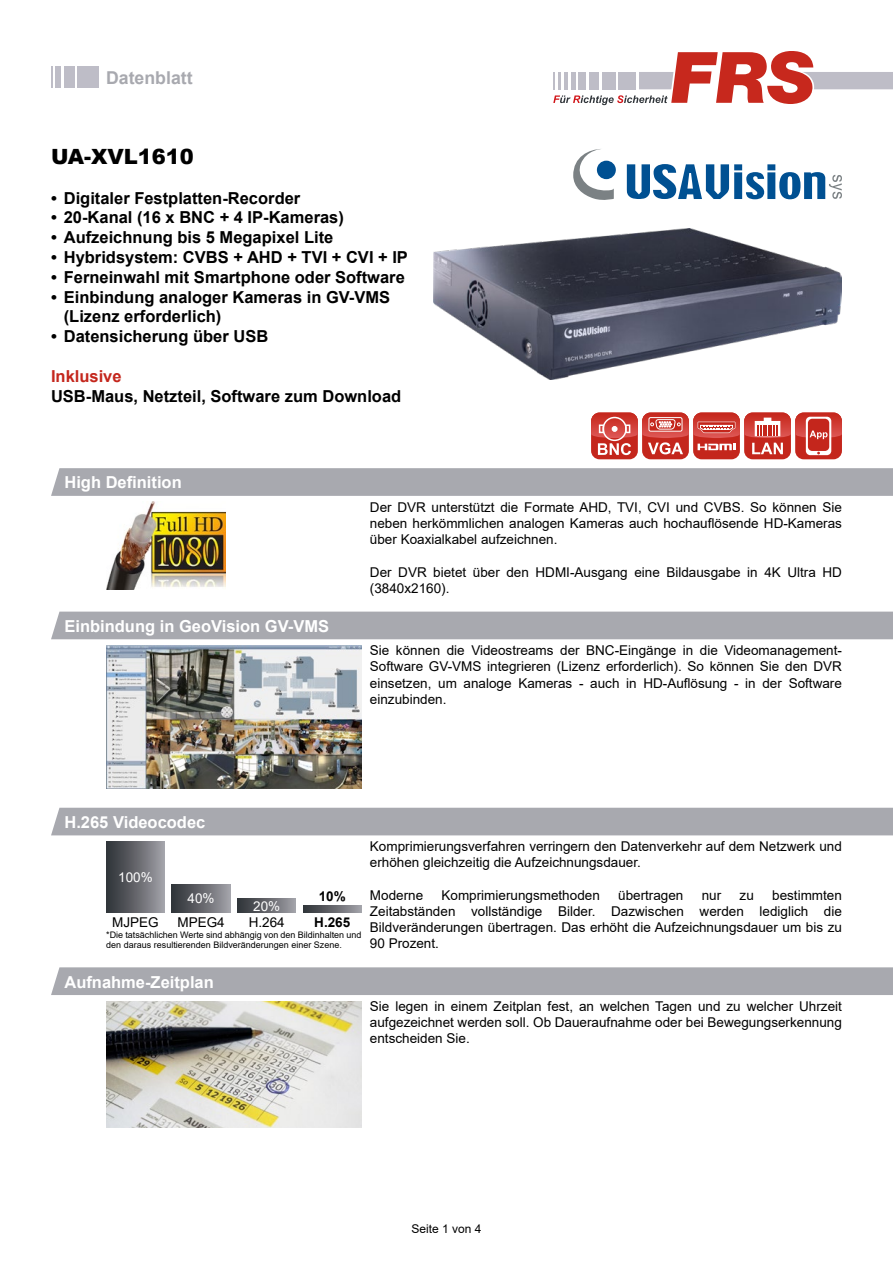
<style>
.page{position:relative;width:893px;height:1263px;background:#fff}
.page>*{position:absolute;margin:0;border:0;box-sizing:border-box;transform-origin:0 0}
.t1{font:900 21px "Arial";color:#000}
.t2{font:700 17.7px "Arial";color:#a8a9af}
.t3{font:700 16.5px/19.8px "Arial";color:#000}
.t4{font:700 16.5px "Arial";color:#fff}
.t5{font:700 16.5px "Arial";color:#c4261c}
.t6{font:13.5px/16.2px "Arial";color:#000;text-align:justify}
.t7{font:13.5px "Arial";color:#fff}
.t8{font:700 13.5px "Arial";color:#000}
.t9{font:12px "Arial";color:#000}
.t10{font:9px/10.8px "Arial";color:#000}
</style>
<div class="page">
<svg style="left:553px;top:51px;width:340px;height:54px"></svg>
<div style="left:78px;top:66px;width:21px;height:21px;background:#bebdc7"></div>
<hr style="left:50px;top:66px;width:3px;height:21px;background:#bebdc7">
<div style="left:56px;top:66px;width:5px;height:21px;background:#bebdc7"></div>
<div style="left:64px;top:66px;width:11px;height:21px;background:#bebdc7"></div>
<svg style="left:573px;top:149px;width:41px;height:51px"></svg>
<div style="left:597px;top:161px;width:19px;height:18px;background:#005092;border-radius:50%"></div>
<svg style="left:627px;top:164px;width:215px;height:35px"></svg>
<img style="left:434px;top:229px;width:408px;height:150px">
<div style="left:591px;top:412px;width:47px;height:47px;background:#c4261c;border-radius:9px"></div>
<div style="left:642px;top:412px;width:47px;height:47px;background:#c4261c;border-radius:9px"></div>
<div style="left:693px;top:412px;width:47px;height:47px;background:#c4261c;border-radius:9px"></div>
<div style="left:744px;top:412px;width:47px;height:47px;background:#c4261c;border-radius:9px"></div>
<svg style="left:795px;top:412px;width:47px;height:47px"></svg>
<svg style="left:591px;top:412px;width:251px;height:43px"></svg>
<svg style="left:51px;top:468px;width:842px;height:28px;background:#a9aab0"></svg>
<img style="left:106px;top:502px;width:119px;height:87px">
<div style="left:51px;top:612px;width:842px;height:27px;background:#a8a9af"></div>
<img style="left:106px;top:645px;width:255px;height:144px">
<div style="left:51px;top:808px;width:842px;height:27px;background:#a8a9af"></div>
<div style="left:106px;top:841px;width:59px;height:72px;background:linear-gradient(to right,#2b2f33,#a1a0a7)"></div>
<svg style="left:238px;top:898px;width:58px;height:15px"></svg>
<div style="left:172px;top:884px;width:58px;height:29px;background:linear-gradient(to right,#2c3034,#9d9ca3)"></div>
<svg style="left:303px;top:906px;width:58px;height:7px"></svg>
<div style="left:51px;top:967px;width:842px;height:28px;background:#a8a9af"></div>
<img style="left:106px;top:1001px;width:255px;height:126px">
<h2 class="t2" style="left:106px;top:66px;width:88px">Datenblatt</h2>
<h1 class="t1" style="left:51px;top:141px;width:144px">UA-XVL1610</h1>
<p class="t3" style="left:51px;top:188px;width:251px">• Digitaler Festplatten-Recorder</p>
<p class="t3" style="left:51px;top:208px;width:294px">• 20-Kanal (16 x BNC + 4 IP-Kameras)</p>
<p class="t3" style="left:51px;top:228px;width:284px">• Aufzeichnung bis 5 Megapixel Lite</p>
<p class="t3" style="left:51px;top:247px;width:358px">• Hybridsystem: CVBS + AHD + TVI + CVI + IP</p>
<p class="t3" style="left:51px;top:267px;width:355px">• Ferneinwahl mit Smartphone oder Software</p>
<p class="t3" style="left:64px;top:287px;width:328px;text-indent:-13px">• Einbindung analoger Kameras in GV-VMS (Lizenz erforderlich)</p>
<p class="t3" style="left:51px;top:327px;width:219px">• Datensicherung über USB</p>
<p class="t5" style="left:51px;top:364px;width:72px">Inklusive</p>
<p class="t3" style="left:51px;top:386px;width:352px">USB-Maus, Netzteil, Software zum Download</p>
<p class="t4" style="left:64px;top:471px;width:119px">High Definition</p>
<p class="t4" style="left:64px;top:614px;width:266px">Einbindung in GeoVision GV-VMS</p>
<p class="t6" style="left:370px;top:499px;width:473px">Der DVR unterstützt die Formate AHD, TVI, CVI und CVBS. So können Sie neben herkömmlichen analogen Kameras auch hochauflösende HD-Kameras über Koaxialkabel aufzeichnen.</p>
<p class="t6" style="left:370px;top:564px;width:473px">Der DVR bietet über den HDMI-Ausgang eine Bildausgabe in 4K Ultra HD (3840x2160).</p>
<p class="t6" style="left:370px;top:642px;width:473px">Sie können die Videostreams der BNC-Eingänge in die Videomanagement-Software GV-VMS integrieren (Lizenz erforderlich). So können Sie den DVR einsetzen, um analoge Kameras - auch in HD-Auflösung - in der Software einzubinden.</p>
<p class="t4" style="left:64px;top:810px;width:142px">H.265 Videocodec</p>
<p class="t7" style="left:118px;top:868px;width:36px">100%</p>
<p class="t8" style="left:319px;top:887px;width:29px">10%</p>
<p class="t10" style="left:106px;top:929px;width:257px">*Die tatsächlichen Werte sind abhängig von den Bildinhalten und den daraus resultierenden Bildveränderungen einer Szene.</p>
<p class="t7" style="left:188px;top:889px;width:29px">40%</p>
<p class="t7" style="left:253px;top:896px;width:29px">20%</p>
<p class="t6" style="left:112px;top:914px;width:48px">MJPEG</p>
<p class="t6" style="left:177px;top:914px;width:49px">MPEG4</p>
<p class="t6" style="left:249px;top:914px;width:38px">H.264</p>
<p class="t8" style="left:314px;top:912px;width:38px">H.265</p>
<p class="t6" style="left:370px;top:838px;width:473px">Komprimierungsverfahren verringern den Datenverkehr auf dem Netzwerk und erhöhen gleichzeitig die Aufzeichnungsdauer.</p>
<p class="t6" style="left:370px;top:887px;width:55px">Moderne</p>
<p class="t6" style="left:442px;top:887px;width:160px">Komprimierungsmethoden</p>
<p class="t6" style="left:618px;top:887px;width:67px">übertragen</p>
<p class="t6" style="left:702px;top:887px;width:21px">nur</p>
<p class="t6" style="left:740px;top:887px;width:16px">zu</p>
<p class="t6" style="left:370px;top:887px;width:473px;text-indent:402px">bestimmten Zeitabständen vollständige Bilder. Dazwischen werden lediglich die Bildveränderungen übertragen. Das erhöht die Aufzeichnungsdauer um bis zu 90 Prozent.</p>
<p class="t4" style="left:64px;top:970px;width:151px">Aufnahme-Zeitplan</p>
<p class="t6" style="left:370px;top:998px;width:473px">Sie legen in einem Zeitplan fest, an welchen Tagen und zu welcher Uhrzeit aufgezeichnet werden soll. Ob Daueraufnahme oder bei Bewegungserkennung entscheiden Sie.</p>
<p class="t9" style="left:411px;top:1220px;width:72px">Seite 1 von 4</p>
</div>
